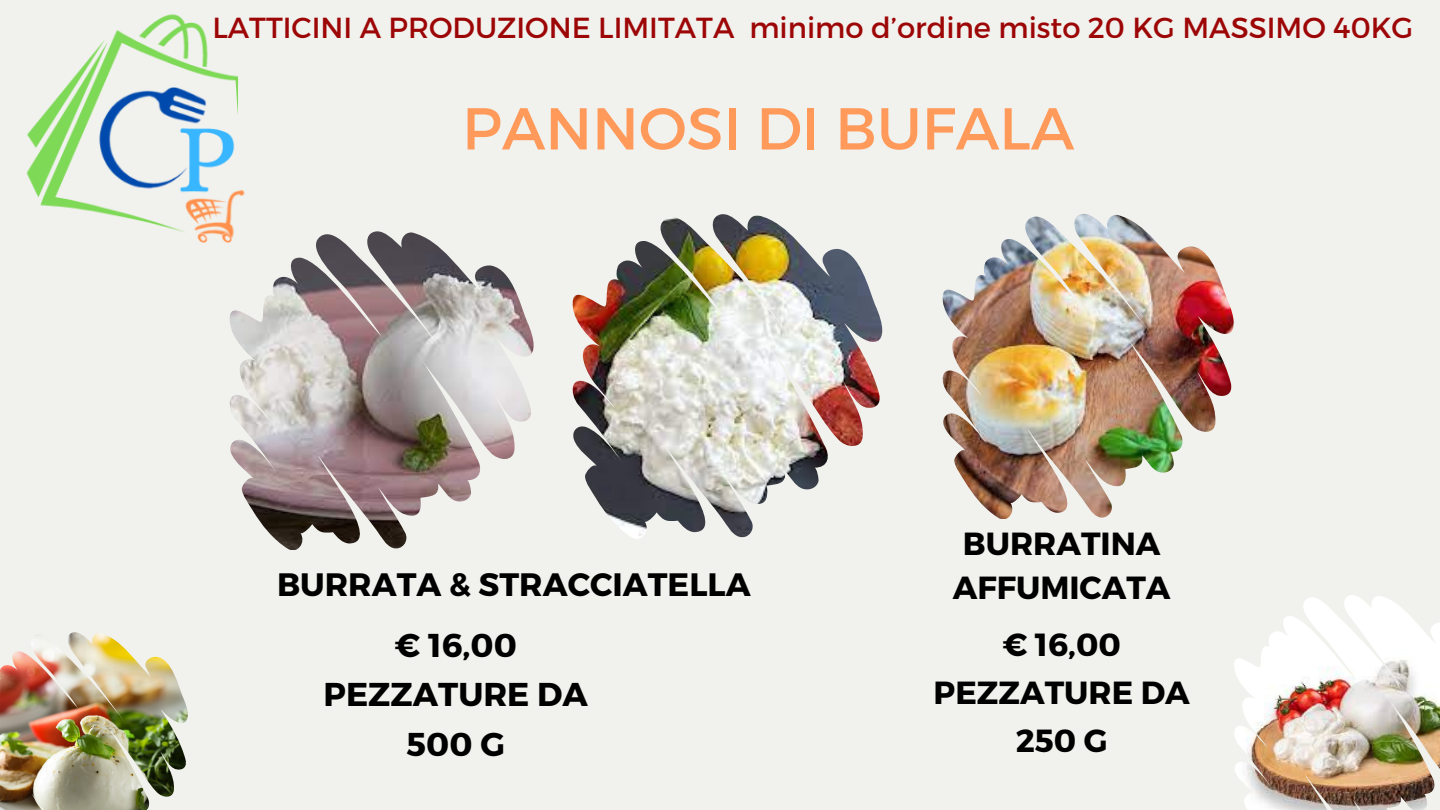
<style>
.page{position:relative;width:1440px;height:810px;background:#f1f1ed}
.page>*{position:absolute;margin:0;border:0;box-sizing:border-box;transform-origin:0 0}
.t1{font:59px "Montserrat";color:#ff9a5b}
.t2{font:700 33px/49.5px "Montserrat";color:#000;text-align:center}
.t3{font:700 32.4px "Montserrat";color:#000}
.t4{font:700 32px/48px "Montserrat";color:#000;text-align:center}
.t5{font:29px "Montserrat";color:#9d0606}
</style>
<div class="page">
<img style="left:229px;top:231px;width:305px;height:319px">
<img style="left:942px;top:214px;width:292px;height:305px">
<img style="left:1234px;top:595px;width:206px;height:215px">
<img style="left:26px;top:14px;width:256px;height:239px">
<img style="left:0;top:632px;width:188px;height:178px">
<img style="left:572px;top:214px;width:311px;height:325px">
<p class="t5" style="left:212px;top:9px;width:1202px">LATTICINI A PRODUZIONE LIMITATA minimo d’ordine misto 20 KG MASSIMO 40KG</p>
<h2 class="t1" style="left:462px;top:90px;width:614px">PANNOSI DI BUFALA</h2>
<h2 class="t3" style="left:277px;top:564px;width:475px">BURRATA &amp; STRACCIATELLA</h2>
<p class="t2" style="left:324px;top:619px;width:266px">€ 16,00<br>PEZZATURE DA<br>500 G</p>
<h2 class="t4" style="left:953px;top:520px;width:219px;line-height:44.2px">BURRATINA<br>AFFUMICATA</h2>
<h2 class="t4" style="left:934px;top:619px;width:258px">€ 16,00<br>PEZZATURE DA<br>250 G</h2>
</div>
